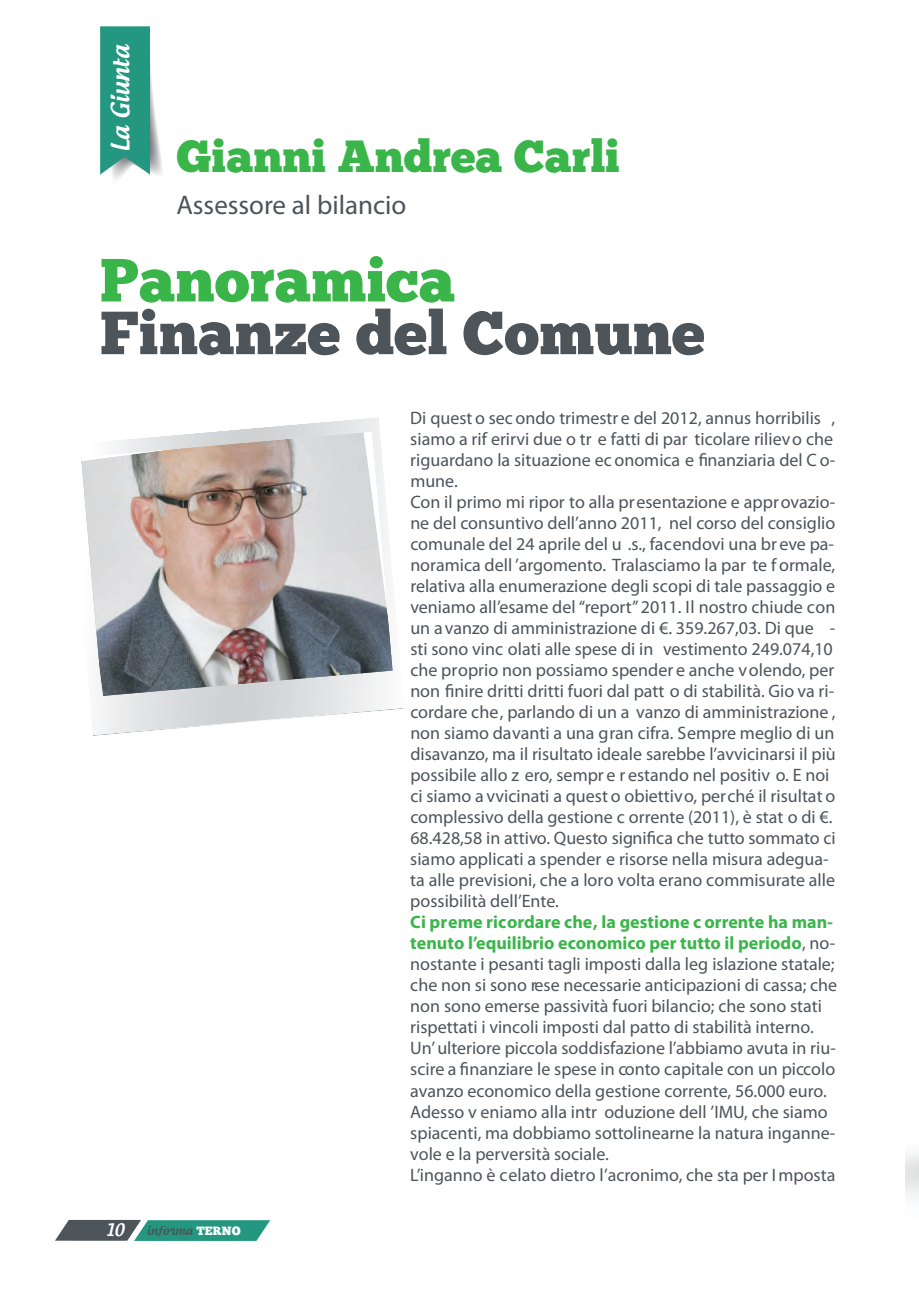
<style>
.page{position:relative;width:919px;height:1289px;background:#fff}
.page>*{position:absolute;margin:0;border:0;box-sizing:border-box;transform-origin:0 0}
.t1{font:60.75px "Chunk Five";color:#4d545a}
.t2{font:60.75px "Chunk Five";color:#3ab54a}
.t3{font:45px "Chunk Five";color:#3ab54a}
.t4{font:27px "Myriad Pro";color:#4d545a}
.t5{font:500 24px "Androgyne";color:#fff}
.t6{font:18px/21px "Myriad Pro";color:#4d545a}
.t7{font:500 16.5px "Androgyne";color:#fff}
.t8{font:500 12px "Androgyne";letter-spacing:.01em;color:#4d545a}
.s1{font-family:"Chunk Five";font-weight:400;color:#fff}
.s2{font-weight:700;color:#3ab54a}
</style>
<div class="page">
<svg style="left:55px;top:1219px;width:215px;height:21px;background:#509085"></svg>
<img style="left:113px;top:59px;width:49px;height:121px">
<svg style="left:100px;top:26px;width:50px;height:149px;background:#309b86"></svg>
<svg style="left:81px;top:418px;width:321px;height:317px"></svg>
<h3 class="t5" style="left:112px;top:152px;width:109px;rotate:-90deg">La Giunta</h3>
<h2 class="t3" style="left:176px;top:138px;width:445px">Gianni Andrea Carli</h2>
<h3 class="t4" style="left:176px;top:188px;width:231px">Assessore al bilancio</h3>
<h1 class="t2" style="left:100px;top:256px;width:357px">Panoramica</h1>
<h1 class="t1" style="left:100px;top:309px;width:606px">Finanze del Comune</h1>
<p class="t7" style="left:106px;top:1223px;width:20px">10</p>
<p class="t8" style="left:147px;top:1225px;width:95px">informa <span class="s1">TERNO</span></p>
<p class="t6" style="left:410px;top:407px;width:427px">Di quest o sec ondo trimestr e del 2012, annus horribilis , siamo a rif erirvi due o tr e fatti di par ticolare rilievo che riguardano la situazione ec onomica e finanziaria del C o&shy;mune.<br>Con il primo mi ripor to alla presentazione e approvazio&shy;ne del consuntivo dell’anno 2011, nel corso del consiglio comunale del 24 aprile del u .s., facendovi una br eve pa&shy;noramica dell ’argomento. Tralasciamo la par te f ormale, relativa alla enumerazione degli scopi di tale passaggio e veniamo all’esame del “report” 2011. Il nostro chiude con un a vanzo di amministrazione di €. 359.267,03. Di que - sti sono vinc olati alle spese di in vestimento 249.074,10 che proprio non possiamo spender e anche volendo, per non finire dritti dritti fuori dal patt o di stabilità. Gio va ri&shy;cordare che, parlando di un a vanzo di amministrazione , non siamo davanti a una gran cifra. Sempre meglio di un disavanzo, ma il risultato ideale sarebbe l’avvicinarsi il più possibile allo z ero, sempr e r estando nel positiv o. E noi ci siamo a vvicinati a quest o obiettivo, perché il risultat o complessivo della gestione c orrente (2011), è stat o di €.<br>68.428,58 in attivo. Questo significa che tutto sommato ci siamo applicati a spender e risorse nella misura adegua&shy;ta alle previsioni, che a loro volta erano commisurate alle possibilità dell’Ente.</p>
<p class="t6" style="left:410px;top:911px;width:428px"><span class="s2">Ci preme ricordare che, la gestione c orrente ha man&shy;tenuto l’equilibrio economico per tutto il periodo</span>, no&shy;nostante i pesanti tagli imposti dalla leg islazione statale; che non si sono rese necessarie anticipazioni di cassa; che non sono emerse passività fuori bilancio; che sono stati rispettati i vincoli imposti dal patto di stabilità interno.<br>Un’ ulteriore piccola soddisfazione l’abbiamo avuta in riu&shy;scire a finanziare le spese in conto capitale con un piccolo avanzo economico della gestione corrente, 56.000 euro.<br>Adesso v eniamo alla intr oduzione dell ’IMU, che siamo spiacenti, ma dobbiamo sottolinearne la natura inganne&shy;vole e la perversità sociale.<br>L’inganno è celato dietro l’acronimo, che sta per I mposta</p>
</div>
